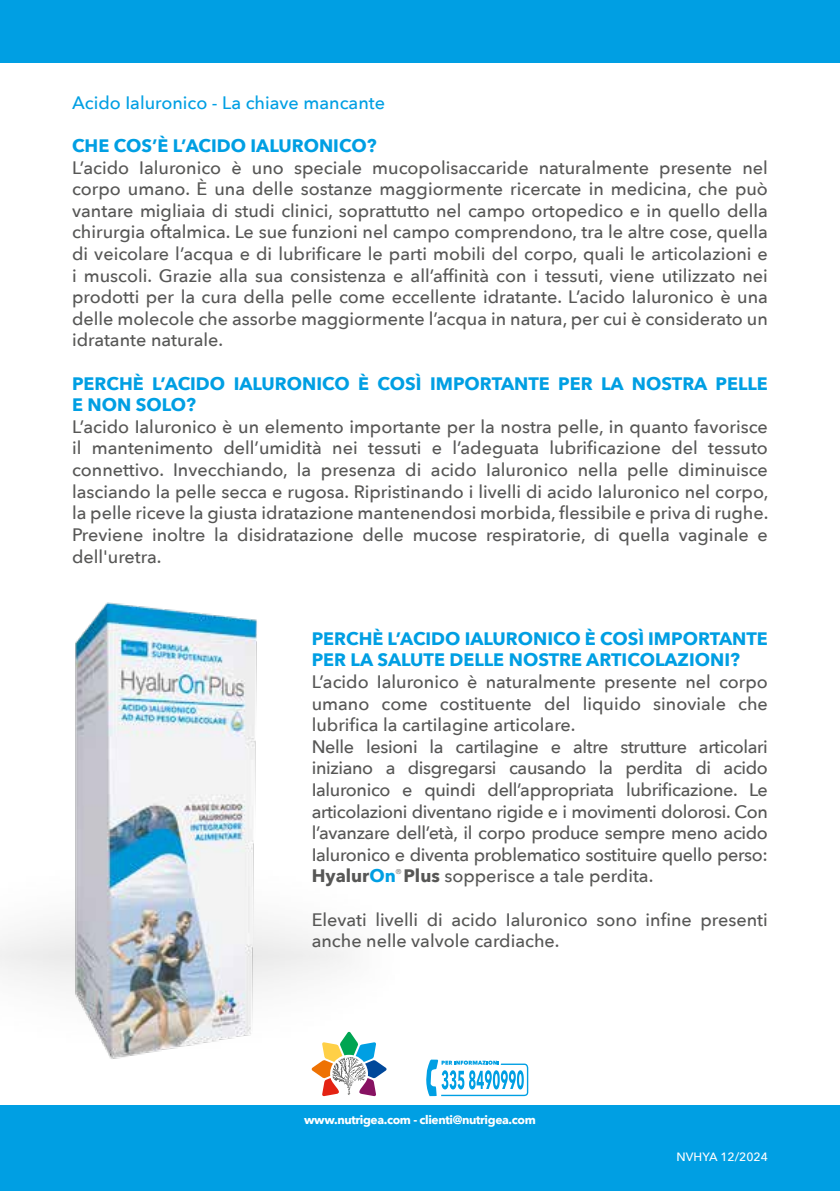
<style>
.page{position:relative;width:840px;height:1191px;background:#fff}
.page>*{position:absolute;margin:0;border:0;box-sizing:border-box;transform-origin:0 0}
.t1{font:500 18px/21.6px "Avenir Next";letter-spacing:-.015em;color:#575756;text-align:justify}
.t2{font:700 18px/21.6px "Avenir Next";color:#009fe3}
.t3{font:500 18px "Avenir Next";color:#009fe3}
.t4{font:700 12px "Avenir Next";letter-spacing:-.03em;color:#fff}
.t5{font:500 12px "Avenir Next";color:#fff}
.t6{font:300 7px "Helvetica Neue";color:#575756}
.s1{font-weight:700}
.s2{font-weight:700;color:#009fe3}
</style>
<div class="page">
<div style="left:0;top:925px;width:348px;height:61px;background:#f3f3f3"></div>
<div style="left:0;top:1106px;width:839px;height:85px;background:#009fe3"></div>
<div style="left:0;top:0;width:839px;height:62px;background:#009fe3"></div>
<svg style="left:311px;top:1031px;width:75px;height:65px"></svg>
<svg style="left:426px;top:1059px;width:102px;height:37px"></svg>
<img style="left:61px;top:602px;width:209px;height:457px">
<p class="t3" style="left:72px;top:87px;width:314px">Acido Ialuronico - La chiave mancante</p>
<p class="t2" style="left:72px;top:135px;width:306px">CHE COS’È L’ACIDO IALURONICO?</p>
<p class="t1" style="left:72px;top:156px;width:697px">L’acido Ialuronico è uno speciale mucopolisaccaride naturalmente presente nel corpo umano. È una delle sostanze maggiormente ricercate in medicina, che può vantare migliaia di studi clinici, soprattutto nel campo ortopedico e in quello della chirurgia oftalmica. Le sue funzioni nel campo comprendono, tra le altre cose, quella di veicolare l’acqua e di lubrificare le parti mobili del corpo, quali le articolazioni e i muscoli. Grazie alla sua consistenza e all’affinità con i tessuti, viene utilizzato nei prodotti per la cura della pelle come eccellente idratante. L’acido Ialuronico è una delle molecole che assorbe maggiormente l’acqua in natura, per cui è considerato un idratante naturale.</p>
<p class="t2" style="left:72px;top:372px;width:697px">PERCHÈ L’ACIDO IALURONICO È COSÌ IMPORTANTE PER LA NOSTRA PELLE<br>E NON SOLO?</p>
<p class="t1" style="left:72px;top:415px;width:697px">L’acido Ialuronico è un elemento importante per la nostra pelle, in quanto favorisce il mantenimento dell’umidità nei tessuti e l’adeguata lubrificazione del tessuto connettivo. Invecchiando, la presenza di acido Ialuronico nella pelle diminuisce lasciando la pelle secca e rugosa. Ripristinando i livelli di acido Ialuronico nel corpo, la pelle riceve la giusta idratazione mantenendosi morbida, flessibile e priva di rughe.<br>Previene inoltre la disidratazione delle mucose respiratorie, di quella vaginale e dell'uretra.</p>
<p class="t2" style="left:311px;top:627px;width:457px">PERCHÈ L’ACIDO IALURONICO È COSÌ IMPORTANTE<br>PER LA SALUTE DELLE NOSTRE ARTICOLAZIONI?</p>
<p class="t1" style="left:311px;top:670px;width:457px;text-align:left">L’acido Ialuronico è naturalmente presente nel corpo umano come costituente del liquido sinoviale che lubrifica la cartilagine articolare.<br>Nelle lesioni la cartilagine e altre strutture articolari iniziano a disgregarsi causando la perdita di acido Ialuronico e quindi dell’appropriata lubrificazione. Le articolazioni diventano rigide e i movimenti dolorosi. Con l’avanzare dell’età, il corpo produce sempre meno acido Ialuronico e diventa problematico sostituire quello perso:<br><span class="s1">Hyalur</span><span class="s2">On</span> <span class="s1">Plus</span> sopperisce a tale perdita.</p>
<p class="t6" style="left:395px;top:866px;width:7px">®</p>
<p class="t1" style="left:311px;top:908px;width:457px">Elevati livelli di acido Ialuronico sono infine presenti anche nelle valvole cardiache.</p>
<p class="t4" style="left:304px;top:1109px;width:233px">www.nutrigea.com - clienti@nutrigea.com</p>
<p class="t5" style="left:676px;top:1146px;width:93px">NVHYA 12/2024</p>
</div>
